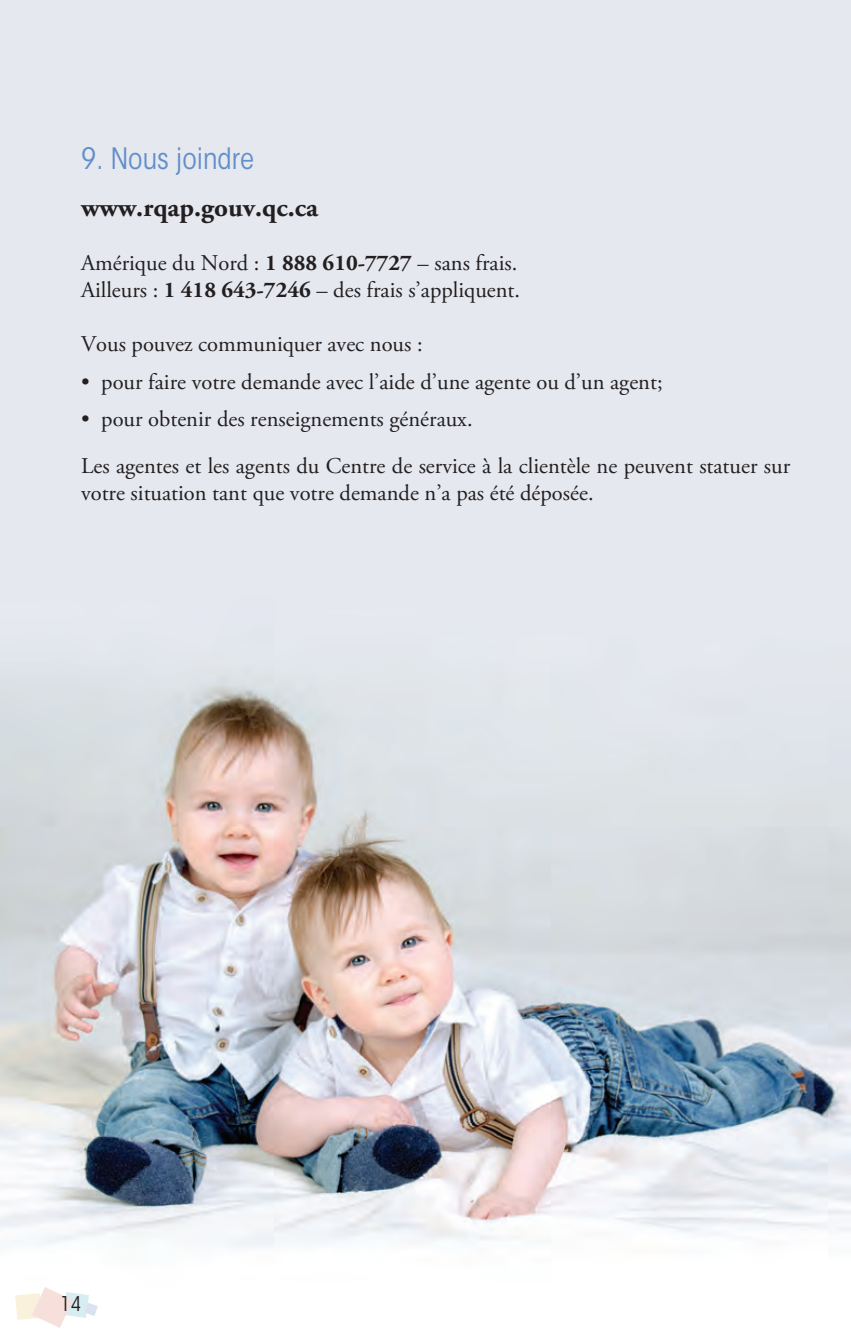
<style>
.page{position:relative;width:851px;height:1337px;background:#fff}
.page>*{position:absolute;margin:0;border:0;box-sizing:border-box;transform-origin:0 0}
.t1{font:condensed 29.25px "ITC Avant Garde Std";color:#628ec9}
.t2{font:700 27px "Adobe Garamond Pro";color:#231f20}
.t3{font:22.5px/27px "Adobe Garamond Pro";color:#231f20}
.t4{font:condensed 20.25px "ITC Avant Garde Std";color:#231f20}
.s1{font-weight:700}
</style>
<div class="page">
<img style="left:0;top:0;width:850px;height:1248px">
<hr style="left:850px;top:231px;width:1px;height:1105px;background:#f9f1db">
<svg style="left:15px;top:1287px;width:83px;height:40px"></svg>
<h1 class="t1" style="left:81px;top:141px;width:174px">9. Nous joindre</h1>
<p class="t2" style="left:81px;top:192px;width:239px">www.rqap.gouv.qc.ca</p>
<p class="t3" style="left:81px;top:250px;width:440px">Amérique du Nord : <span class="s1">1 888 610-7727</span> – sans frais.<br>Ailleurs : <span class="s1">1 418 643-7246</span> – des frais s’appliquent.</p>
<p class="t3" style="left:81px;top:331px;width:343px">Vous pouvez communiquer avec nous :</p>
<p class="t3" style="left:81px;top:369px;width:583px">• pour faire votre demande avec l’aide d’une agente ou d’un agent;</p>
<p class="t3" style="left:81px;top:396px;width:710px;line-height:47.2px">• pour obtenir des renseignements généraux.<br>Les agentes et les agents du Centre de service à la clientèle ne peuvent statuer sur</p>
<p class="t3" style="left:81px;top:480px;width:514px">votre situation tant que votre demande n’a pas été déposée.</p>
<p class="t4" style="left:60px;top:1291px;width:23px">14</p>
</div>
